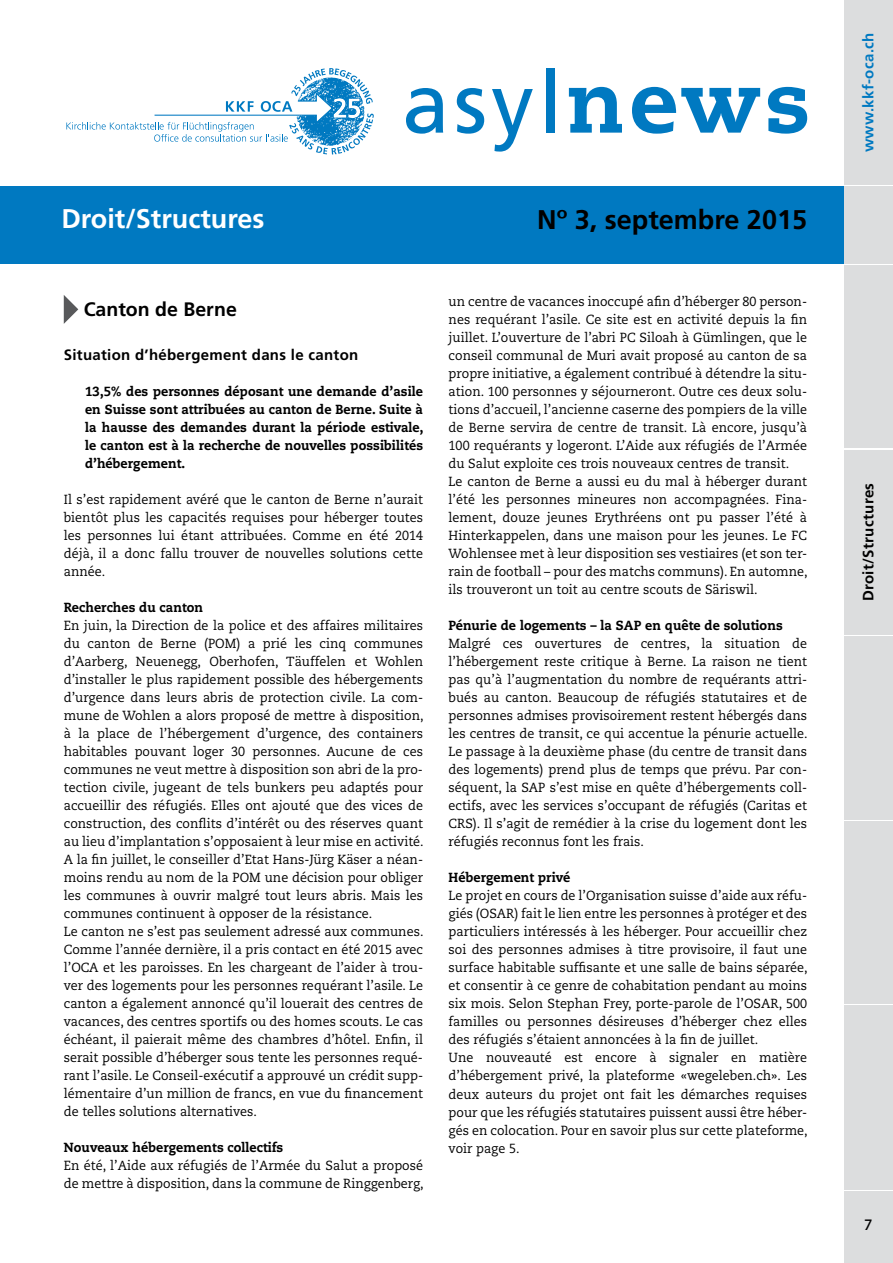
<style>
.page{position:relative;width:893px;height:1263px;background:#fff}
.page>*{position:absolute;margin:0;border:0;box-sizing:border-box;transform-origin:0 0}
.t1{font:85.5px "Frutiger LT Std";color:#0079c1}
.t2{font:700 27px "Frutiger LT Std";color:#000}
.t3{font:700 27px "Frutiger LT Std";color:#fff}
.t4{font:700 19.5px "Frutiger LT Std";color:#000}
.t5{font:700 15px "Frutiger LT Std";letter-spacing:.02em;color:#000}
.t6{font:700 15px "Frutiger LT Std";letter-spacing:.025em;color:#0079c1}
.t7{font:700 15px "Caecilia LT Std";color:#000;scale:.95 1}
.t8{font:13.2px/18px "Caecilia LT Std";letter-spacing:.005em;color:#000;scale:.95 1}
.t9{font:800 13.2px/18px "Caecilia LT Std";letter-spacing:.005em;color:#000;text-align:justify;scale:.95 1}
.s1{font-family:"Caecilia LT Std";font-weight:800}
</style>
<div class="page">
<svg style="left:66px;top:68px;width:308px;height:87px"></svg>
<div style="left:844px;top:450px;width:49px;height:184px;background:#dcddde"></div>
<div style="left:844px;top:636px;width:49px;height:183px;background:#dcddde"></div>
<div style="left:844px;top:821px;width:49px;height:182px;background:#dcddde"></div>
<div style="left:844px;top:1005px;width:49px;height:184px;background:#dcddde"></div>
<div style="left:844px;top:1191px;width:49px;height:72px;background:#dcddde"></div>
<div style="left:844px;top:0;width:49px;height:185px;background:#dcddde"></div>
<div style="left:844px;top:265px;width:49px;height:183px;background:#dcddde"></div>
<div style="left:0;top:187px;width:893px;height:77px;background:#0079c1"></div>
<div style="left:844px;top:187px;width:49px;height:77px;background:#dcddde"></div>
<svg style="left:64px;top:295px;width:14px;height:29px"></svg>
<h2 class="t3" style="left:61px;top:202px;width:205px">Droit/Structures</h2>
<h1 class="t1" style="left:402px;top:53px;width:410px">asyl<span class="s1">news</span></h1>
<h2 class="t2" style="left:537px;top:204px;width:271px">Nº 3, septembre 2015</h2>
<h3 class="t4" style="left:84px;top:297px;width:155px">Canton de Berne</h3>
<p class="t5" style="left:64px;top:346px;width:296px">Situation d’hébergement dans le canton</p>
<p class="t9" style="left:85px;top:382px;width:358px">13,5% des personnes déposant une demande d’asile en Suisse sont attribuées au canton de Berne. Suite à la hausse des demandes durant la période estivale, le canton est à la recherche de nouvelles possibilités d’hébergement.</p>
<p class="t8" style="left:64px;top:491px;width:380px;text-align:justify">Il s’est rapidement avéré que le canton de Berne n’aurait bientôt plus les capacités requises pour héberger toutes les personnes lui étant attribuées. Comme en été 2014 déjà, il a donc fallu trouver de nouvelles solutions cette année.</p>
<p class="t9" style="left:64px;top:598px;width:148px">Recherches du canton</p>
<p class="t8" style="left:64px;top:617px;width:380px">En juin, la Direction de la police et des affaires militaires du canton de Berne (POM) a prié les cinq communes d’Aarberg, Neuenegg, Oberhofen, Täuffelen et Wohlen d’installer le plus rapidement possible des hébergements d’urgence dans leurs abris de protection civile. La com&shy;mune de Wohlen a alors proposé de mettre à disposition, à la place de l’hébergement d’urgence, des containers habitables pouvant loger 30 personnes. Aucune de ces communes ne veut mettre à disposition son abri de la pro&shy;tection civile, jugeant de tels bunkers peu adaptés pour accueillir des réfugiés. Elles ont ajouté que des vices de construction, des conflits d’intérêt ou des réserves quant au lieu d’implantation s’opposaient à leur mise en activité.<br>A la fin juillet, le conseiller d’Etat Hans-Jürg Käser a néan&shy;moins rendu au nom de la POM une décision pour obliger les communes à ouvrir malgré tout leurs abris. Mais les communes continuent à opposer de la résistance.<br>Le canton ne s’est pas seulement adressé aux communes.<br>Comme l’année dernière, il a pris contact en été 2015 avec l’OCA et les paroisses. En les chargeant de l’aider à trou&shy;ver des logements pour les personnes requérant l’asile. Le canton a également annoncé qu’il louerait des centres de vacances, des centres sportifs ou des homes scouts. Le cas échéant, il paierait même des chambres d’hôtel. Enfin, il serait possible d’héberger sous tente les personnes requé&shy;rant l’asile. Le Conseil-exécutif a approuvé un crédit supp&shy;lémentaire d’un million de francs, en vue du financement de telles solutions alternatives.</p>
<p class="t9" style="left:64px;top:1139px;width:233px">Nouveaux hébergements collectifs</p>
<p class="t8" style="left:64px;top:1157px;width:380px">En été, l’Aide aux réfugiés de l’Armée du Salut a proposé de mettre à disposition, dans la commune de Ringgenberg,</p>
<p class="t8" style="left:449px;top:293px;width:379px">un centre de vacances inoccupé afin d’héberger 80 person&shy;nes requérant l’asile. Ce site est en activité depuis la fin juillet. L’ouverture de l’abri PC Siloah à Gümlingen, que le conseil communal de Muri avait proposé au canton de sa propre initiative, a également contribué à détendre la situ&shy;ation. 100 personnes y séjourneront. Outre ces deux solu&shy;tions d’accueil, l’ancienne caserne des pompiers de la ville de Berne servira de centre de transit. Là encore, jusqu’à 100 requérants y logeront. L’Aide aux réfugiés de l’Armée du Salut exploite ces trois nouveaux centres de transit.<br>Le canton de Berne a aussi eu du mal à héberger durant l’été les personnes mineures non accompagnées. Fina&shy;lement, douze jeunes Erythréens ont pu passer l’été à Hinterkappelen, dans une maison pour les jeunes. Le FC Wohlensee met à leur disposition ses vestiaires (et son ter&shy;rain de football – pour des matchs communs). En automne, ils trouveront un toit au centre scouts de Säriswil.</p>
<p class="t9" style="left:449px;top:617px;width:353px">Pénurie de logements – la SAP en quête de solutions</p>
<p class="t8" style="left:449px;top:635px;width:379px;text-align:justify">Malgré ces ouvertures de centres, la situation de l’hébergement reste critique à Berne. La raison ne tient pas qu’à l’augmentation du nombre de requérants attri&shy;bués au canton. Beaucoup de réfugiés statutaires et de personnes admises provisoirement restent hébergés dans les centres de transit, ce qui accentue la pénurie actuelle.<br>Le passage à la deuxième phase (du centre de transit dans des logements) prend plus de temps que prévu. Par con&shy;séquent, la SAP s’est mise en quête d’hébergements coll&shy;ectifs, avec les services s’occupant de réfugiés (Caritas et CRS). Il s’agit de remédier à la crise du logement dont les réfugiés reconnus font les frais.</p>
<p class="t9" style="left:449px;top:869px;width:129px">Hébergement privé</p>
<p class="t8" style="left:449px;top:887px;width:379px">Le projet en cours de l’Organisation suisse d’aide aux réfu&shy;giés (OSAR) fait le lien entre les personnes à protéger et des particuliers intéressés à les héberger. Pour accueillir chez soi des personnes admises à titre provisoire, il faut une surface habitable suffisante et une salle de bains séparée, et consentir à ce genre de cohabitation pendant au moins six mois. Selon Stephan Frey, porte-parole de l’OSAR, 500 familles ou personnes désireuses d’héberger chez elles des réfugiés s’étaient annoncées à la fin de juillet.<br>Une nouveauté est encore à signaler en matière d’hébergement privé, la plateforme «wegeleben.ch». Les deux auteurs du projet ont fait les démarches requises pour que les réfugiés statutaires puissent aussi être héber&shy;gés en colocation. Pour en savoir plus sur cette plateforme, voir page 5.</p>
<p class="t6" style="left:859px;top:152px;width:121px;rotate:-90deg">www.kkf-oca.ch</p>
<p class="t5" style="left:859px;top:601px;width:120px;rotate:-90deg">Droit/Structures</p>
<p class="t7" style="left:864px;top:1216px;width:10px">7</p>
</div>
